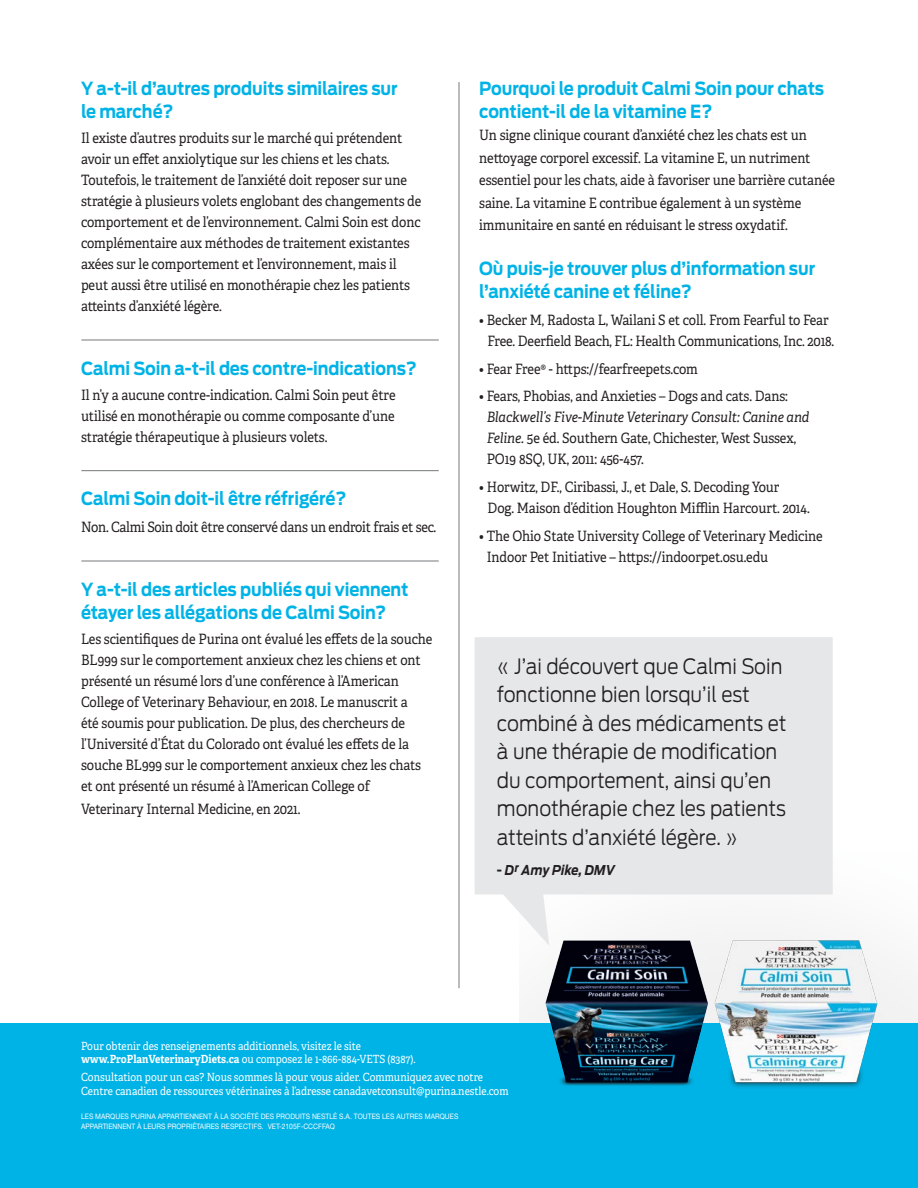
<style>
.page{position:relative;width:918px;height:1188px;background:#fff}
.page>*{position:absolute;margin:0;border:0;box-sizing:border-box;transform-origin:0 0}
.t1{font:300 21px/28.5px "Antenna";color:#231f20;scale:.9 1}
.t2{font:700 18px/22.5px "Antenna";letter-spacing:-.005em;color:#00b3e6;scale:.9 1}
.t3{font:14.25px/21px "Adelle";letter-spacing:-.005em;color:#231f20;scale:.9 1}
.t4{font:italic 700 13.5px "Antenna";color:#231f20;scale:.9 1}
.t5{font:11.25px/13.5px "Adelle";color:#fff;scale:.9 1}
.t6{font:7.5px/10.5px "Helvetica Neue LT Std";letter-spacing:.005em;color:#fff;scale:.9 1}
.s1{font-style:italic}
.s2{font-style:normal}
.s3{font-weight:700}
</style>
<div class="page">
<div style="left:519px;top:970px;width:399px;height:54px;background:#f3f4f3"></div>
<div style="left:0;top:1024px;width:918px;height:164px;background:#00b3e6"></div>
<hr style="left:459px;top:82px;width:1px;height:906px;background:#76787b">
<hr style="left:81px;top:340px;width:358px;height:1px;background:#76787b">
<hr style="left:81px;top:470px;width:358px;height:1px;background:#76787b">
<hr style="left:81px;top:561px;width:358px;height:1px;background:#76787b">
<div style="left:475px;top:637px;width:358px;height:281px;background:#e6e7e9"></div>
<img style="left:728px;top:910px;width:163px;height:177px">
<img style="left:525px;top:910px;width:203px;height:176px">
<p class="t2" style="left:81px;top:78px;width:353px">Y a-t-il d’autres produits similaires sur le marché?</p>
<p class="t3" style="left:81px;top:128px;width:380px">Il existe d’autres produits sur le marché qui prétendent avoir un effet anxiolytique sur les chiens et les chats.<br>Toutefois, le traitement de l’anxiété doit reposer sur une stratégie à plusieurs volets englobant des changements de comportement et de l’environnement. Calmi Soin est donc complémentaire aux méthodes de traitement existantes axées sur le comportement et l’environnement, mais il peut aussi être utilisé en monothérapie chez les patients atteints d’anxiété légère.</p>
<p class="t2" style="left:81px;top:357px;width:375px">Calmi Soin a-t-il des contre-indications?</p>
<p class="t3" style="left:81px;top:385px;width:351px;text-align:justify">Il n’y a aucune contre-indication. Calmi Soin peut être utilisé en monothérapie ou comme composante d’une stratégie thérapeutique à plusieurs volets.</p>
<p class="t2" style="left:81px;top:488px;width:296px">Calmi Soin doit-il être réfrigéré?</p>
<p class="t3" style="left:81px;top:517px;width:396px">Non. Calmi Soin doit être conservé dans un endroit frais et sec.</p>
<p class="t2" style="left:81px;top:579px;width:366px">Y a-t-il des articles publiés qui viennent étayer les allégations de Calmi Soin?</p>
<p class="t3" style="left:81px;top:629px;width:392px">Les scientifiques de Purina ont évalué les effets de la souche BL999 sur le comportement anxieux chez les chiens et ont présenté un résumé lors d’une conférence à l’American College of Veterinary Behaviour, en 2018. Le manuscrit a<br>été soumis pour publication. De plus, des chercheurs de l’Université d’État du Colorado ont évalué les effets de la souche BL999 sur le comportement anxieux chez les chats et ont présenté un résumé à l’American College of</p>
<p class="t3" style="left:81px;top:798px;width:245px">Veterinary Internal Medicine, en 2021.</p>
<p class="t2" style="left:479px;top:78px;width:385px">Pourquoi le produit Calmi Soin pour chats contient-il de la vitamine E?</p>
<p class="t3" style="left:479px;top:124px;width:397px;line-height:22.5px">Un signe clinique courant d’anxiété chez les chats est un nettoyage corporel excessif. La vitamine E, un nutriment essentiel pour les chats, aide à favoriser une barrière cutanée saine. La vitamine E contribue également à un système immunitaire en santé en réduisant le stress oxydatif.</p>
<p class="t2" style="left:479px;top:258px;width:375px">Où puis-je trouver plus d’information sur l’anxiété canine et féline?</p>
<p class="t3" style="left:479px;top:310px;width:396px;text-align:center">• Becker M, Radosta L, Wailani S et coll. From Fearful to Fear<br>Free. Deerfield Beach, FL: Health Communications, Inc. 2018.</p>
<p class="t3" style="left:479px;top:358px;width:245px">• Fear Free® - https://fearfreepets.com</p>
<p class="t3" style="left:487px;top:386px;width:360px;text-indent:-7px">• Fears, Phobias, and Anxieties – Dogs and cats. Dans:<br><span class="s1">Blackwell’s Five-Minute Veterinary Consult: Canine and Feline.</span> 5e éd. Southern Gate, Chichester, West Sussex, PO19 8SQ, UK, 2011: 456-457.</p>
<p class="t3" style="left:488px;top:477px;width:360px;text-indent:-8px">• Horwitz, DF., Ciribassi, J., et Dale, S. Decoding Your<br>Dog. Maison d’édition Houghton Mifflin Harcourt. 2014.</p>
<p class="t3" style="left:487px;top:526px;width:375px;text-indent:-7px">• The Ohio State University College of Veterinary Medicine<br>Indoor Pet Initiative – https://indoorpet.osu.edu</p>
<p class="t1" style="left:497px;top:652px;width:323px">« J’ai découvert que Calmi Soin fonctionne bien lorsqu’il est combiné à des médicaments et à une thérapie de modification du comportement, ainsi qu’en monothérapie chez les patients atteints d’anxiété légère. »</p>
<p class="t4" style="left:497px;top:862px;width:133px"><span class="s2">-</span> D<sup>r</sup> Amy Pike, DMV</p>
<p class="t5" style="left:81px;top:1039px;width:373px">Pour obtenir des renseignements additionnels, visitez le site <span class="s3">www.ProPlanVeterinaryDiets.ca</span> ou composez le 1-866-884-VETS (8387).</p>
<p class="t5" style="left:81px;top:1071px;width:477px">Consultation pour un cas? Nous sommes là pour vous aider. Communiquez avec notre<br>Centre canadien de ressources vétérinaires à l’adresse canadavetconsult@purina.nestle.com</p>
<p class="t6" style="left:81px;top:1111px;width:421px">LES MARQUES PURINA APPARTIENNENT À LA SOCIÉTÉ DES PRODUITS NESTLÉ S.A. TOUTES LES AUTRES MARQUES<br>APPARTIENNENT À LEURS PROPRIÉTAIRES RESPECTIFS. VET-2105F-CCCFFAQ</p>
</div>
